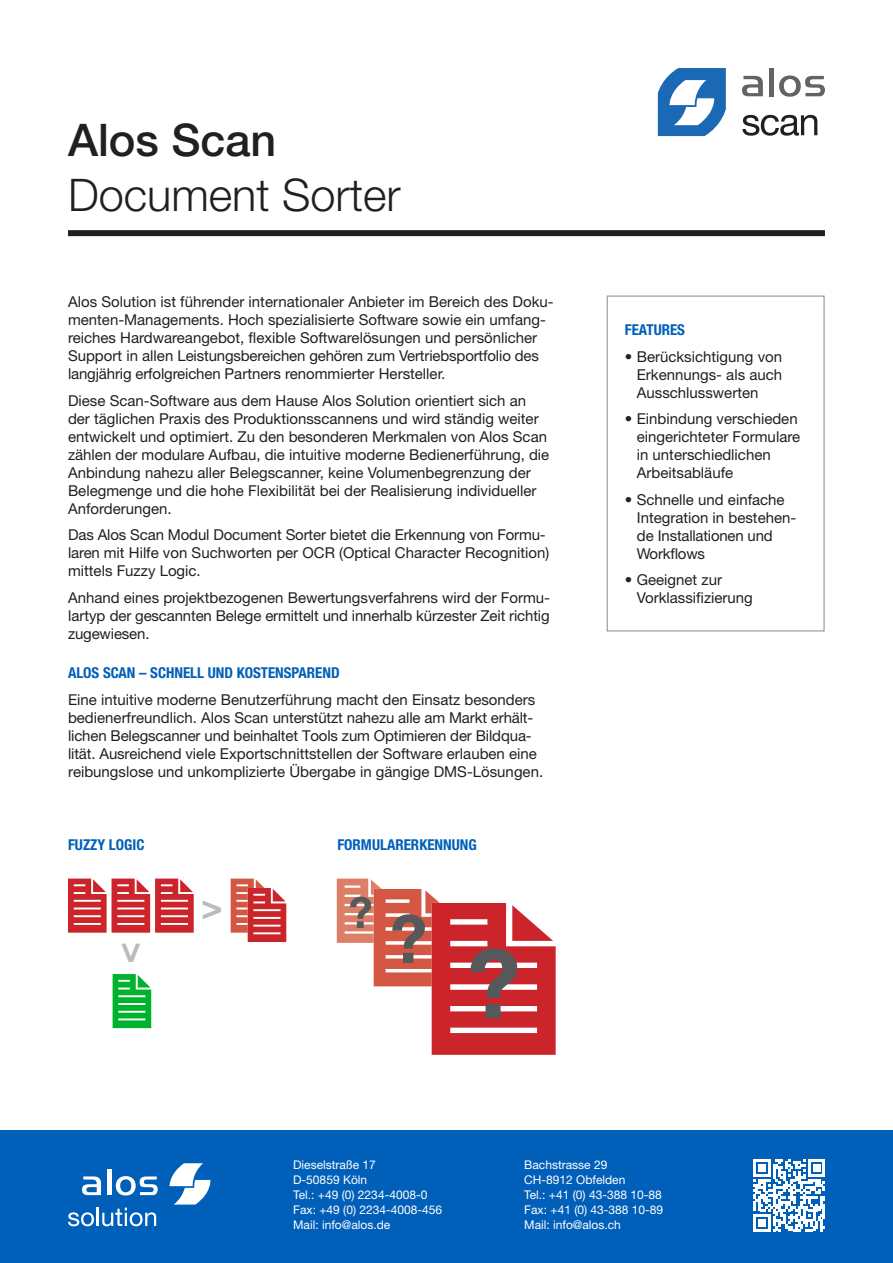
<style>
.page{position:relative;width:893px;height:1263px;background:#fff}
.page>*{position:absolute;margin:0;border:0;box-sizing:border-box;transform-origin:0 0}
.t1{font:700 95.85px "Helvetica Neue";color:#57585a}
.t2{font:700 66.45px "Helvetica Neue";color:#57585a}
.Headline_2_-_Two_Fon{font:300 45px/54px "Helvetica Neue";color:#231f20}
.t3{font:700 42.9px "Helvetica Neue";color:#57585a}
.t4{font:700 36px "Helvetica Neue";color:#babbbe}
.Copy{font:15px/18px "Helvetica Neue";color:#231f20}
.Inter_Title{font:700 condensed 15px "Helvetica Neue";color:#005fb9}
.t5{font:12px/15px "Helvetica Neue";color:#fff}
.s1{font-weight:500}
</style>
<div class="page">
<div style="left:0;top:1130px;width:893px;height:133px;background:#005fb9"></div>
<div style="left:68px;top:230px;width:757px;height:6px;background:#231f20"></div>
<svg style="left:658px;top:68px;width:68px;height:68px"></svg>
<div style="left:769px;top:68px;width:5px;height:28px;background:#636366"></div>
<svg style="left:779px;top:75px;width:46px;height:22px"></svg>
<svg style="left:742px;top:76px;width:21px;height:20px"></svg>
<svg style="left:742px;top:115px;width:75px;height:21px"></svg>
<div style="left:607px;top:296px;width:218px;height:335px;border:1px solid #939598"></div>
<svg style="left:753px;top:1159px;width:72px;height:72px"></svg>
<svg style="left:337px;top:878px;width:219px;height:177px"></svg>
<svg style="left:169px;top:1163px;width:41px;height:41px"></svg>
<svg style="left:68px;top:1207px;width:88px;height:19px"></svg>
<hr style="left:107px;top:1169px;width:4px;height:26px;background:#fff">
<svg style="left:116px;top:1176px;width:42px;height:20px"></svg>
<svg style="left:82px;top:1176px;width:19px;height:19px"></svg>
<svg style="left:68px;top:878px;width:126px;height:55px"></svg>
<svg style="left:113px;top:974px;width:38px;height:54px"></svg>
<svg style="left:231px;top:878px;width:55px;height:64px"></svg>
<p class="Headline_2_-_Two_Fon" style="left:68px;top:113px;width:334px"><span class="s1">Alos Scan<br></span>Document Sorter</p>
<p class="Copy" style="left:68px;top:293px;width:487px">Alos Solution ist führender internationaler Anbieter im Bereich des Doku&shy;menten-Managements. Hoch spezialisierte Software sowie ein umfang&shy;reiches Hardwareangebot, flexible Softwarelösungen und persönlicher Support in allen Leistungsbereichen gehören zum Vertriebsportfolio des langjährig erfolgreichen Partners renommierter Hersteller.</p>
<p class="Copy" style="left:68px;top:391px;width:483px">Diese Scan-Software aus dem Hause Alos Solution orientiert sich an der täglichen Praxis des Produktionsscannens und wird ständig weiter entwickelt und optimiert. Zu den besonderen Merkmalen von Alos Scan zählen der modulare Aufbau, die intuitive moderne Bedienerführung, die Anbindung nahezu aller Belegscanner, keine Volumenbegrenzung der Belegmenge und die hohe Flexibilität bei der Realisierung individueller Anforderungen.</p>
<p class="Copy" style="left:68px;top:526px;width:483px">Das Alos Scan Modul Document Sorter bietet die Erkennung von Formu&shy;laren mit Hilfe von Suchworten per OCR (Optical Character Recognition) mittels Fuzzy Logic.</p>
<p class="Copy" style="left:68px;top:588px;width:483px;text-align:justify">Anhand eines projektbezogenen Bewertungsverfahrens wird der Formu&shy;lartyp der gescannten Belege ermittelt und innerhalb kürzester Zeit richtig zugewiesen.</p>
<p class="Inter_Title" style="left:68px;top:664px;width:273px">ALOS SCAN – SCHNELL UND KOSTENSPAREND</p>
<p class="Copy" style="left:68px;top:690px;width:477px">Eine intuitive moderne Benutzerführung macht den Einsatz besonders bedienerfreundlich. Alos Scan unterstützt nahezu alle am Markt erhält&shy;lichen Belegscanner und beinhaltet Tools zum Optimieren der Bildqua&shy;lität. Ausreichend viele Exportschnittstellen der Software erlauben eine reibungslose und unkomplizierte Übergabe in gängige DMS-Lösungen.</p>
<p class="Inter_Title" style="left:68px;top:836px;width:78px">FUZZY LOGIC</p>
<p class="t4" style="left:157px;top:942px;width:23px;rotate:90deg">&gt;</p>
<p class="t4" style="left:201px;top:884px;width:23px">&gt;</p>
<p class="Inter_Title" style="left:337px;top:836px;width:141px">FORMULARERKENNUNG</p>
<p class="t3" style="left:349px;top:886px;width:25px">?</p>
<p class="t2" style="left:390px;top:898px;width:38px">?</p>
<p class="t1" style="left:467px;top:925px;width:55px">?</p>
<p class="Inter_Title" style="left:625px;top:321px;width:62px">FEATURES</p>
<p class="Copy" style="left:637px;top:347px;width:147px;text-align:justify;text-indent:-12px">• Berücksichtigung von Erkennungs- als auch Ausschlusswerten</p>
<p class="Copy" style="left:637px;top:410px;width:165px;text-indent:-12px">• Einbindung verschieden eingerichteter Formulare in unterschiedlichen<br>Arbeitsabläufe</p>
<p class="Copy" style="left:637px;top:490px;width:161px;text-indent:-12px">• Schnelle und einfache<br>Integration in bestehen&shy;de Installationen und<br>Workflows</p>
<p class="Copy" style="left:637px;top:571px;width:118px;text-indent:-12px">• Geeignet zur<br>Vorklassifizierung</p>
<p class="t5" style="left:293px;top:1156px;width:151px">Dieselstraße 17<br>D-50859 Köln<br>Tel.: +49 (0) 2234-4008-0<br>Fax: +49 (0) 2234-4008-456<br>Mail: info@alos.de</p>
<p class="t5" style="left:524px;top:1156px;width:85px">Bachstrasse 29</p>
<p class="t5" style="left:524px;top:1171px;width:103px">CH-8912 Obfelden</p>
<p class="t5" style="left:524px;top:1186px;width:139px">Tel.: +41 (0) 43-388 10-88</p>
<p class="t5" style="left:524px;top:1201px;width:141px">Fax: +41 (0) 43-388 10-89</p>
<p class="t5" style="left:524px;top:1216px;width:98px">Mail: info@alos.ch</p>
</div>
